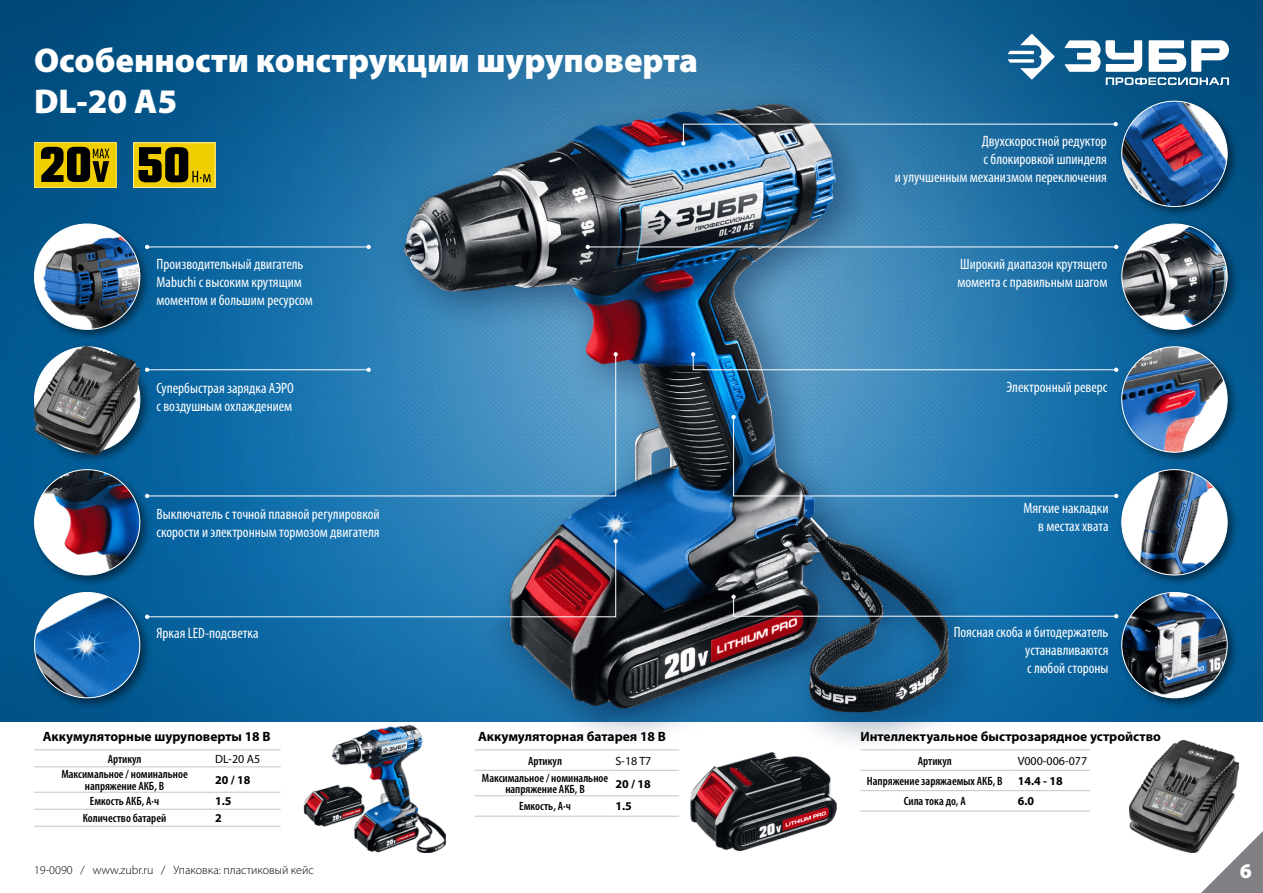
<style>
.page{position:relative;width:1263px;height:893px;background:#fff}
.page>*{position:absolute;margin:0;border:0;box-sizing:border-box;transform-origin:0 0}
.t1{font:900 34.5px/41.4px "Myriad Pro";color:#fff}
.t2{font:900 21px "Myriad Pro";color:#fff}
.t3{font:condensed 15px/18px "Myriad Pro";color:#fff}
.t4{font:700 13.5px "Myriad Pro";color:#000}
.t5{font:600 condensed 12px/11.2px "Myriad Pro";color:#000;text-align:center}
.t6{font:300 12px "Myriad Pro";color:#000}
.t7{font:700 12px "Myriad Pro";color:#000}
.t8{font:12px "Myriad Pro";color:#000}
</style>
<div class="page">
<img style="left:0;top:0;width:1263px;height:722px">
<div style="left:383px;top:83px;width:609px;height:672px;background:#00224b;opacity:.5"></div>
<img style="left:266px;top:104px;width:682px;height:608px">
<svg style="left:1201px;top:831px;width:62px;height:62px"></svg>
<svg style="left:1007px;top:34px;width:48px;height:46px"></svg>
<svg style="left:1064px;top:40px;width:165px;height:45px"></svg>
<div style="left:1117px;top:343px;width:122px;height:121px;background:#000;opacity:.5"></div>
<img style="left:1122px;top:347px;width:105px;height:105px;border-radius:53px">
<div style="left:30px;top:220px;width:122px;height:122px;background:#000;opacity:.5"></div>
<img style="left:34px;top:230px;width:106px;height:99px">
<div style="left:1117px;top:97px;width:122px;height:122px;background:#000;opacity:.5"></div>
<img style="left:1122px;top:101px;width:105px;height:106px;border-radius:53px">
<div style="left:1118px;top:220px;width:122px;height:122px;background:#000;opacity:.5"></div>
<img style="left:1122px;top:224px;width:105px;height:105px;border-radius:53px">
<div style="left:1117px;top:466px;width:122px;height:121px;background:#000;opacity:.5"></div>
<img style="left:1122px;top:470px;width:105px;height:105px;border-radius:53px">
<div style="left:1117px;top:588px;width:122px;height:122px;background:#000;opacity:.5"></div>
<img style="left:1122px;top:592px;width:105px;height:104px">
<div style="left:30px;top:343px;width:122px;height:122px;background:#000;opacity:.5"></div>
<svg style="left:147px;top:354px;width:469px;height:143px;background:#2d7fb5"></svg>
<svg style="left:613px;top:352px;width:5px;height:4px"></svg>
<svg style="left:691px;top:352px;width:427px;height:20px;background:#3e85b5"></svg>
<svg style="left:731px;top:415px;width:387px;height:83px;background:#2f79aa"></svg>
<svg style="left:731px;top:595px;width:387px;height:23px;background:#2a5d82"></svg>
<svg style="left:152px;top:539px;width:466px;height:80px;background:#2f6697"></svg>
<hr style="left:147px;top:247px;width:222px;height:1px;background:#fff">
<svg style="left:366px;top:245px;width:5px;height:4px"></svg>
<svg style="left:145px;top:245px;width:4px;height:4px"></svg>
<svg style="left:681px;top:122px;width:437px;height:24px;background:#3c79a4"></svg>
<hr style="left:588px;top:247px;width:528px;height:1px;background:#fff">
<svg style="left:585px;top:245px;width:5px;height:4px"></svg>
<svg style="left:1114px;top:245px;width:4px;height:4px"></svg>
<div style="left:30px;top:465px;width:122px;height:123px;background:#000;opacity:.5"></div>
<img style="left:35px;top:470px;width:105px;height:105px;border-radius:53px">
<div style="left:30px;top:588px;width:122px;height:123px;background:#000;opacity:.5"></div>
<img style="left:35px;top:592px;width:105px;height:106px;border-radius:53px">
<img style="left:303px;top:726px;width:143px;height:127px">
<img style="left:690px;top:752px;width:146px;height:99px">
<hr style="left:475px;top:750px;width:140px;height:1px;background:#c3c5c8">
<hr style="left:615px;top:750px;width:64px;height:1px;background:#c3c5c8">
<hr style="left:475px;top:816px;width:140px;height:1px;background:#c3c5c8">
<hr style="left:615px;top:816px;width:64px;height:1px;background:#c3c5c8">
<hr style="left:475px;top:770px;width:140px;height:1px;background:#c3c5c8">
<hr style="left:615px;top:770px;width:64px;height:1px;background:#c3c5c8">
<hr style="left:475px;top:795px;width:140px;height:1px;background:#c3c5c8">
<hr style="left:615px;top:795px;width:64px;height:1px;background:#c3c5c8">
<hr style="left:860px;top:750px;width:149px;height:1px;background:#c3c5c8">
<hr style="left:1009px;top:750px;width:81px;height:1px;background:#c3c5c8">
<hr style="left:860px;top:770px;width:149px;height:1px;background:#c3c5c8">
<hr style="left:1009px;top:770px;width:81px;height:1px;background:#c3c5c8">
<hr style="left:860px;top:790px;width:149px;height:1px;background:#c3c5c8">
<hr style="left:1009px;top:790px;width:81px;height:1px;background:#c3c5c8">
<hr style="left:860px;top:811px;width:149px;height:1px;background:#c3c5c8">
<hr style="left:1009px;top:811px;width:81px;height:1px;background:#c3c5c8">
<img style="left:1130px;top:741px;width:108px;height:112px">
<img style="left:35px;top:346px;width:105px;height:109px">
<hr style="left:147px;top:369px;width:222px;height:1px;background:#fff">
<svg style="left:366px;top:368px;width:5px;height:4px"></svg>
<svg style="left:145px;top:368px;width:4px;height:4px"></svg>
<hr style="left:34px;top:750px;width:181px;height:1px;background:#c3c5c8">
<hr style="left:215px;top:750px;width:66px;height:1px;background:#c3c5c8">
<hr style="left:34px;top:767px;width:181px;height:1px;background:#c3c5c8">
<hr style="left:215px;top:767px;width:66px;height:1px;background:#c3c5c8">
<hr style="left:34px;top:792px;width:181px;height:1px;background:#c3c5c8">
<hr style="left:215px;top:792px;width:66px;height:1px;background:#c3c5c8">
<hr style="left:34px;top:809px;width:181px;height:1px;background:#c3c5c8">
<hr style="left:215px;top:809px;width:66px;height:1px;background:#c3c5c8">
<hr style="left:34px;top:826px;width:181px;height:1px;background:#c3c5c8">
<hr style="left:215px;top:826px;width:66px;height:1px;background:#c3c5c8">
<svg style="left:133px;top:143px;width:82px;height:45px;background:#968207"></svg>
<svg style="left:34px;top:143px;width:82px;height:45px;background:#8d7a04"></svg>
<h1 class="t1" style="left:34px;top:38px;width:666px">Особенности конструкции шуруповерта<br>DL-20 A5</h1>
<p class="t3" style="left:157px;top:255px;width:158px">Производительный двигатель<br>Mabuchi с высоким крутящим моментом и большим ресурсом</p>
<p class="t3" style="left:157px;top:379px;width:139px">Супербыстрая зарядка АЭРО с воздушным охлаждением</p>
<p class="t3" style="left:157px;top:505px;width:225px">Выключатель с точной плавной регулировкой скорости и электронным тормозом двигателя</p>
<p class="t3" style="left:157px;top:624px;width:103px">Яркая LED-подсветка</p>
<p class="t3" style="left:895px;top:132px;width:213px;text-align:right">Двухскоростной редуктор<br>с блокировкой шпинделя<br>и улучшенным механизмом переключения</p>
<p class="t3" style="left:957px;top:255px;width:152px">Широкий диапазон крутящего момента с правильным шагом</p>
<p class="t3" style="left:1006px;top:377px;width:102px">Электронный реверс</p>
<p class="t3" style="left:1024px;top:498px;width:86px;text-align:right">Мягкие накладки в местах хвата</p>
<p class="t3" style="left:1025px;top:623px;width:85px;text-align:justify;text-indent:-72px">Поясная скоба и битодержатель устанавливаются с любой стороны</p>
<p class="t4" style="left:43px;top:727px;width:229px">Аккумуляторные шуруповерты 18 В</p>
<p class="t4" style="left:478px;top:727px;width:189px">Аккумуляторная батарея 18 В</p>
<p class="t4" style="left:860px;top:727px;width:302px">Интеллектуальное быстрозарядное устройство</p>
<p class="t5" style="left:108px;top:753px;width:35px">Артикул</p>
<p class="t8" style="left:215px;top:751px;width:47px">DL-20 A5</p>
<p class="t5" style="left:61px;top:769px;width:128px">Максимальное / номинальное напряжение АКБ, В</p>
<p class="t7" style="left:215px;top:772px;width:37px">20 / 18</p>
<p class="t5" style="left:90px;top:796px;width:71px">Емкость АКБ, А·ч</p>
<p class="t7" style="left:215px;top:793px;width:18px">1.5</p>
<p class="t5" style="left:83px;top:813px;width:85px">Количество батарей</p>
<p class="t7" style="left:215px;top:810px;width:8px">2</p>
<p class="t6" style="left:34px;top:862px;width:281px">19-0090 / www.zubr.ru / Упаковка: пластиковый кейс</p>
<p class="t5" style="left:528px;top:755px;width:35px">Артикул</p>
<p class="t8" style="left:615px;top:753px;width:38px">S-18 T7</p>
<p class="t5" style="left:482px;top:772px;width:128px">Максимальное / номинальное напряжение АКБ, В</p>
<p class="t7" style="left:615px;top:776px;width:37px">20 / 18</p>
<p class="t5" style="left:519px;top:801px;width:53px">Емкость, А·ч</p>
<p class="t7" style="left:615px;top:799px;width:18px">1.5</p>
<p class="t5" style="left:918px;top:755px;width:35px">Артикул</p>
<p class="t8" style="left:1018px;top:753px;width:71px">V000-006-077</p>
<p class="t5" style="left:867px;top:775px;width:137px">Напряжение заряжаемых АКБ, В</p>
<p class="t7" style="left:1018px;top:773px;width:47px">14.4 - 18</p>
<p class="t5" style="left:904px;top:796px;width:63px">Сила тока до, А</p>
<p class="t7" style="left:1018px;top:793px;width:18px">6.0</p>
<h2 class="t2" style="left:1240px;top:856px;width:14px">6</h2>
</div>
